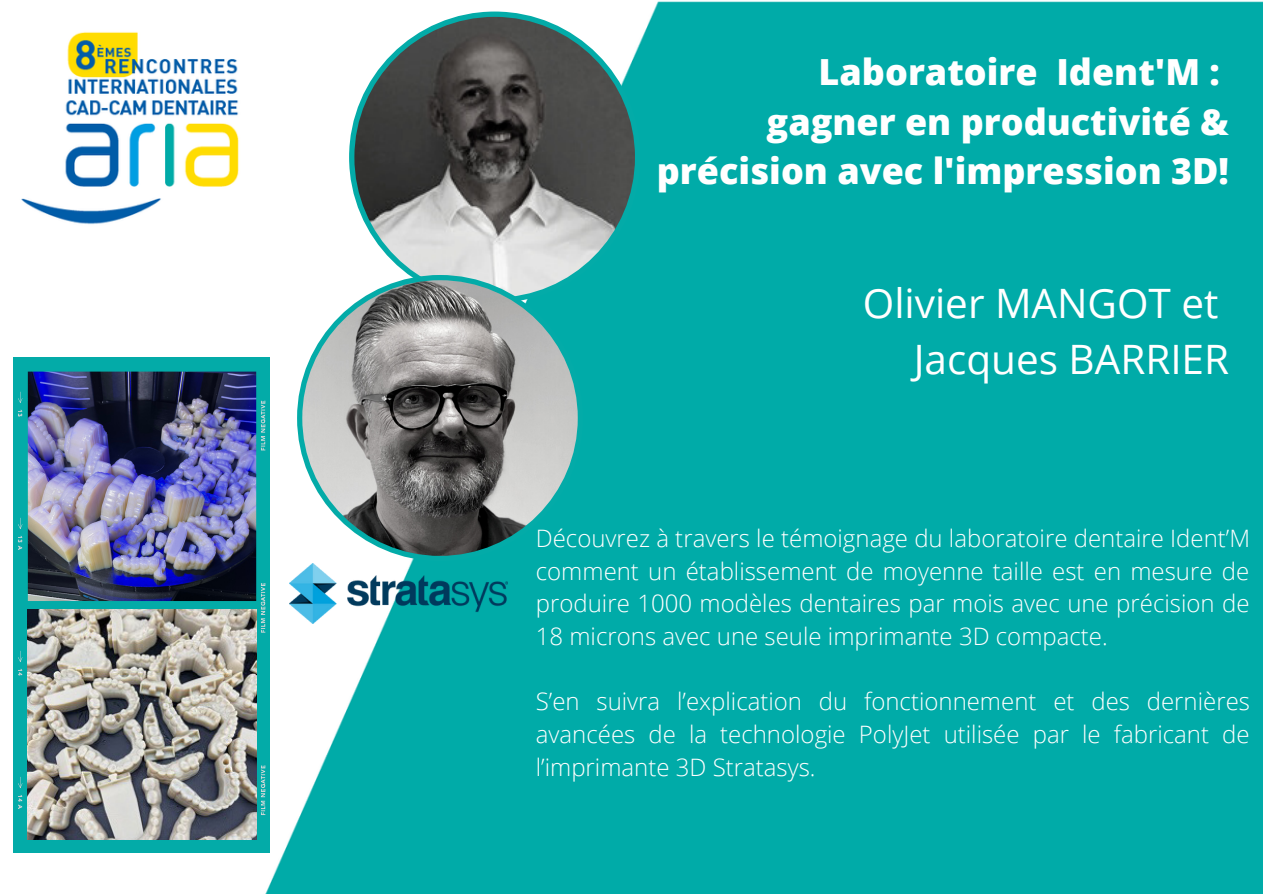
<style>
.page{position:relative;width:1263px;height:894px;background:#fff}
.page>*{position:absolute;margin:0;border:0;box-sizing:border-box;transform-origin:0 0}
.t1{font:40.5px/56.2px "Open Sans";color:#fff;text-align:right}
.t2{font:800 36px/49.5px "Open Sans";color:#fff;text-align:right}
.t3{font:300 24px/32.5px "Open Sans";color:#fff;text-align:justify}
</style>
<div class="page">
<img style="left:13px;top:1px;width:1250px;height:892px">
<svg style="left:349px;top:12px;width:291px;height:291px;background:#738483"></svg>
<svg style="left:297px;top:275px;width:286px;height:286px;background:#859e9c"></svg>
<img style="left:290px;top:563px;width:218px;height:60px">
<div style="left:14px;top:357px;width:256px;height:495px;background:#03aba8"></div>
<img style="left:28px;top:814px;width:228px;height:25px">
<img style="left:28px;top:371px;width:228px;height:20px">
<img style="left:18px;top:391px;width:247px;height:423px">
<h2 class="t2" style="left:657px;top:46px;width:574px">Laboratoire Ident'M :<br>gagner en productivité &amp; précision avec l'impression 3D!</h2>
<h1 class="t1" style="left:863px;top:274px;width:368px">Olivier MANGOT et<br>Jacques BARRIER</h1>
<p class="t3" style="left:536px;top:521px;width:716px">Découvrez à travers le témoignage du laboratoire dentaire Ident’M comment un établissement de moyenne taille est en mesure de produire 1000 modèles dentaires par mois avec une précision de 18 microns avec une seule imprimante 3D compacte.</p>
<p class="t3" style="left:536px;top:684px;width:716px">S’en suivra l’explication du fonctionnement et des dernières avancées de la technologie PolyJet utilisée par le fabricant de l’imprimante 3D Stratasys.</p>
</div>
